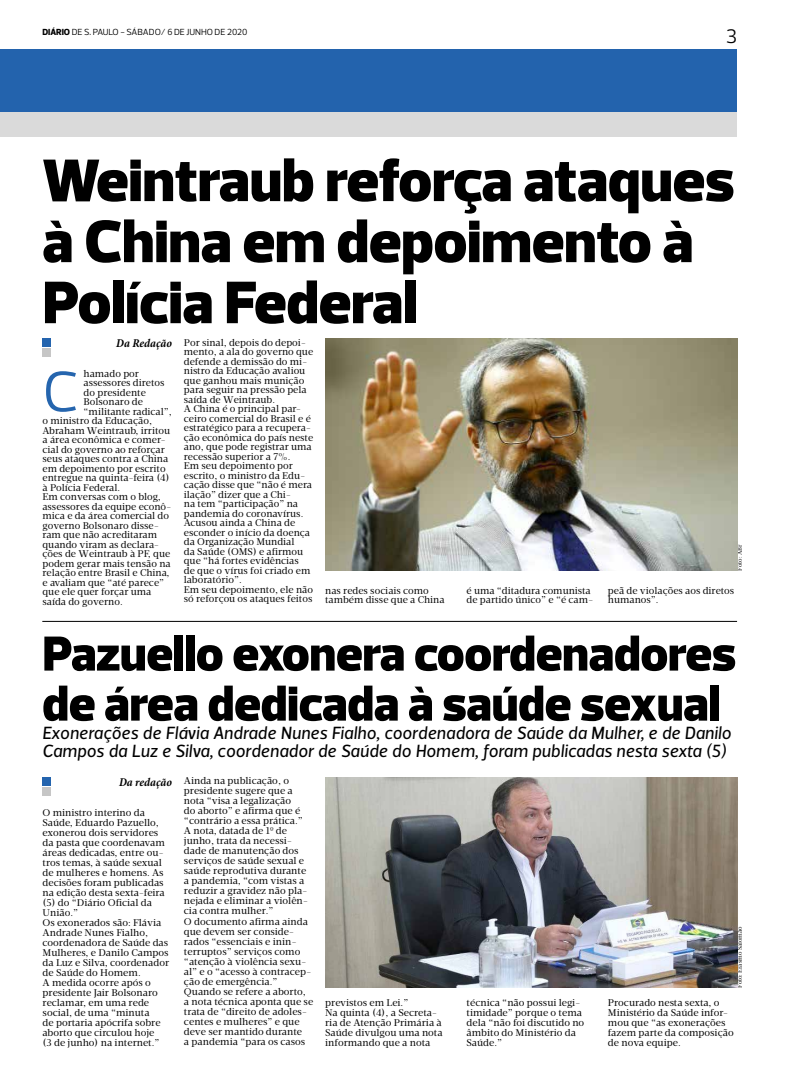
<style>
.page{position:relative;width:794px;height:1078px;background:#fff}
.page>*{position:absolute;margin:0;border:0;box-sizing:border-box;transform-origin:0 0}
.t1{font:900 61px/61px "Prelo";color:#000}
.t2{font:58px "Prelo";color:#2565ae}
.t3{font:900 50px/50px "Prelo";color:#000}
.t4{font:20px "Prelo";color:#000}
.t5{font:italic 18px/18px "Velino Sans";color:#000}
.t6{font:italic 700 condensed 12px "Minion Pro";letter-spacing:-.005em;color:#000}
.t7{font:10px/10px "Velino Text";color:#000}
.t8{font:9px "Prelo";letter-spacing:-.005em;color:#000}
.t9{font:6px "Velino Text";color:#000}
.s1{font-weight:800}
</style>
<div class="page">
<div style="left:0;top:50px;width:737px;height:62px;background:#2363ad"></div>
<div style="left:0;top:112px;width:737px;height:25px;background:#dadada"></div>
<div style="left:43px;top:348px;width:8px;height:9px;background:#c6c6c6"></div>
<div style="left:43px;top:338px;width:8px;height:8px;background:#2464ae"></div>
<div style="left:43px;top:787px;width:8px;height:8px;background:#c6c6c6"></div>
<div style="left:43px;top:776px;width:8px;height:9px;background:#2464ae"></div>
<hr style="left:42px;top:621px;width:695px;height:1px;background:#000">
<img style="left:325px;top:777px;width:412px;height:210px">
<img style="left:325px;top:338px;width:412px;height:232px">
<p class="t8" style="left:43px;top:27px;width:206px"><span class="s1">DIÁRIO</span> DE S. PAULO - SÁBADO/ 6 DE JUNHO DE 2020</p>
<h3 class="t4" style="left:726px;top:24px;width:13px">3</h3>
<h1 class="t1" style="left:43px;top:150px;width:693px">Weintraub reforça ataques à China em depoimento à<br>Polícia Federal</h1>
<p class="t6" style="left:116px;top:335px;width:57px">Da Redação</p>
<h2 class="t2" style="left:43px;top:356px;width:37px">C</h2>
<p class="t7" style="left:84px;top:368px;width:57px">hamado por</p>
<p class="t7" style="left:184px;top:337px;width:131px;line-height:9.5px">Por sinal, depois do depoi&shy;mento, a ala do governo que defende a demissão do mi&shy;nistro da Educação avaliou que ganhou mais munição para seguir na pressão pela saída de Weintraub.<br>A China é o principal par&shy;ceiro comercial do Brasil e é estratégico para a recupera&shy;ção econômica do país neste ano, que pode registrar uma recessão superior a 7%.<br>Em seu depoimento por escrito, o ministro da Edu&shy;cação disse que “não é mera ilação” dizer que a Chi-<br>na tem “participação” na pandemia do coronavírus.<br>Acusou ainda a China de esconder o início da doença da Organização Mundial<br>da Saúde (OMS) e afirmou que “há fortes evidências<br>de que o vírus foi criado em laboratório”.<br>Em seu depoimento, ele não só reforçou os ataques feitos</p>
<p class="t7" style="left:84px;top:377px;width:82px">assessores diretos</p>
<p class="t7" style="left:84px;top:387px;width:64px">do presidente</p>
<p class="t7" style="left:84px;top:396px;width:61px">Bolsonaro de</p>
<p class="t7" style="left:84px;top:406px;width:90px">“militante radical”,</p>
<p class="t7" style="left:43px;top:415px;width:111px">o ministro da Educação,</p>
<p class="t7" style="left:43px;top:425px;width:129px">Abraham Weintraub, irritou</p>
<p class="t7" style="left:43px;top:434px;width:125px">a área econômica e comer-</p>
<p class="t7" style="left:43px;top:444px;width:124px">cial do governo ao reforçar</p>
<p class="t7" style="left:43px;top:453px;width:127px">seus ataques contra a China</p>
<p class="t7" style="left:43px;top:463px;width:125px">em depoimento por escrito</p>
<p class="t7" style="left:43px;top:472px;width:129px">entregue na quinta-feira (4)</p>
<p class="t7" style="left:43px;top:482px;width:79px">à Polícia Federal.</p>
<p class="t7" style="left:43px;top:491px;width:120px">Em conversas com o blog,</p>
<p class="t7" style="left:43px;top:501px;width:131px">assessores da equipe econô-</p>
<p class="t7" style="left:43px;top:510px;width:128px">mica e da área comercial do</p>
<p class="t7" style="left:43px;top:520px;width:118px">governo Bolsonaro disse-</p>
<p class="t7" style="left:43px;top:529px;width:116px">ram que não acreditaram</p>
<p class="t7" style="left:43px;top:539px;width:118px">quando viram as declara-</p>
<p class="t7" style="left:43px;top:548px;width:129px">ções de Weintraub à PF, que</p>
<p class="t7" style="left:43px;top:558px;width:130px">podem gerar mais tensão na</p>
<p class="t7" style="left:43px;top:567px;width:129px">relação entre Brasil e China,</p>
<p class="t7" style="left:43px;top:577px;width:123px">e avaliam que “até parece”</p>
<p class="t7" style="left:43px;top:586px;width:110px">que ele quer forçar uma</p>
<p class="t7" style="left:43px;top:596px;width:82px">saída do governo.</p>
<p class="t9" style="left:736px;top:570px;width:27px;rotate:-90deg">Foto: ABr</p>
<p class="t7" style="left:325px;top:585px;width:121px;line-height:9.5px">nas redes sociais como também disse que a China</p>
<p class="t7" style="left:466px;top:585px;width:128px;line-height:9.5px">é uma “ditadura comunista de partido único” e “é cam-</p>
<p class="t7" style="left:608px;top:585px;width:128px;line-height:9.5px">peã de violações aos diretos humanos”.</p>
<h3 class="t3" style="left:42px;top:629px;width:695px">Pazuello exonera coordenadores de área dedicada à saúde sexual</h3>
<h3 class="t5" style="left:42px;top:723px;width:690px">Exonerações de Flávia Andrade Nunes Fialho, coordenadora de Saúde da Mulher, e de Danilo<br>Campos da Luz e Silva, coordenador de Saúde do Homem, foram publicadas nesta sexta (5)</h3>
<p class="t6" style="left:119px;top:773px;width:54px">Da redação</p>
<p class="t7" style="left:43px;top:807px;width:128px">O ministro interino da<br>Saúde, Eduardo Pazuello, exonerou dois servidores da pasta que coordenavam áreas dedicadas, entre ou&shy;tros temas, à saúde sexual de mulheres e homens. As decisões foram publicadas na edição desta sexta-feira (5) do “Diário Oficial da<br>União.”<br>Os exonerados são: Flávia<br>Andrade Nunes Fialho, coordenadora de Saúde das<br>Mulheres, e Danilo Campos da Luz e Silva, coordenador de Saúde do Homem.<br>A medida ocorre após o presidente Jair Bolsonaro reclamar, em uma rede social, de uma “minuta<br>de portaria apócrifa sobre aborto que circulou hoje<br>(3 de junho) na internet.”</p>
<p class="t7" style="left:184px;top:776px;width:131px">Ainda na publicação, o presidente sugere que a nota “visa a legalização<br>do aborto” e afirma que é “contrário a essa prática.”<br>A nota, datada de 1º de junho, trata da necessi&shy;dade de manutenção dos serviços de saúde sexual e saúde reprodutiva durante a pandemia, “com vistas a reduzir a gravidez não pla&shy;nejada e eliminar a violên&shy;cia contra mulher.”<br>O documento afirma ainda que devem ser conside&shy;rados “essenciais e inin&shy;terruptos” serviços como “atenção à violência sexu&shy;al” e o “acesso à contracep&shy;ção de emergência.”<br>Quando se refere a aborto, a nota técnica aponta que se trata de “direito de adoles&shy;centes e mulheres” e que deve ser mantido durante<br>a pandemia “para os casos</p>
<p class="t9" style="left:736px;top:987px;width:63px;rotate:-90deg">Foto: Erasmo Salomão</p>
<p class="t7" style="left:325px;top:997px;width:119px">previstos em Lei.”<br>Na quinta (4), a Secreta&shy;ria de Atenção Primária à<br>Saúde divulgou uma nota informando que a nota</p>
<p class="t7" style="left:466px;top:997px;width:119px">técnica “não possui legi&shy;timidade” porque o tema dela “não foi discutido no âmbito do Ministério da<br>Saúde.”</p>
<p class="t7" style="left:608px;top:997px;width:127px">Procurado nesta sexta, o<br>Ministério da Saúde infor&shy;mou que “as exonerações fazem parte da composição de nova equipe.</p>
</div>
